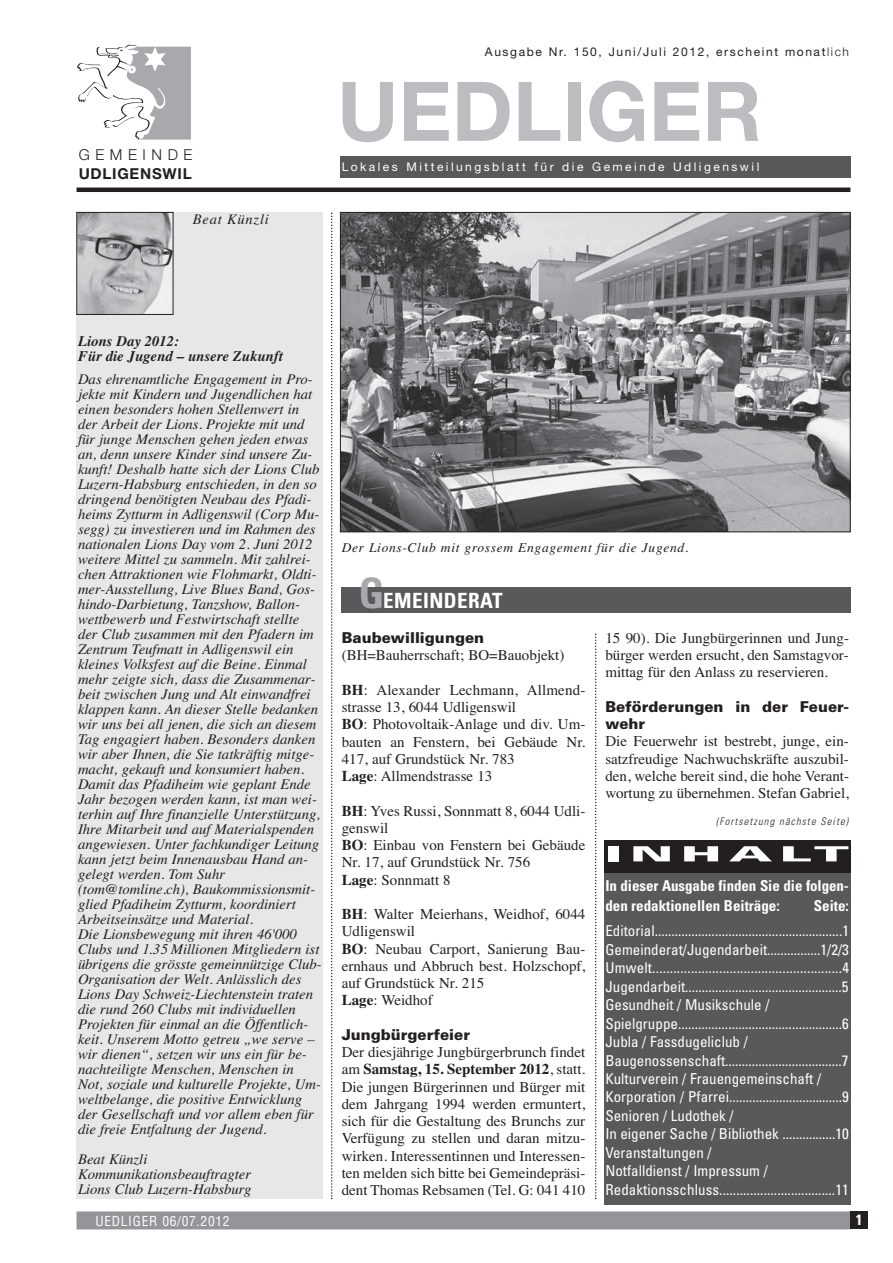
<style>
.page{position:relative;width:893px;height:1263px;background:#fff}
.page>*{position:absolute;margin:0;border:0;box-sizing:border-box;transform-origin:0 0}
.t1{font:700 82.5px "Helvetica Neue";color:#bbbdc0}
.t2{font:700 condensed 21px "Univers";letter-spacing:.02em;color:#fff}
.t3{font:900 21px "Univers";letter-spacing:.135em;color:#fff;scale:2.5 1}
.t4{font:700 15.15px "Helvetica Neue";letter-spacing:.05em;color:#231f20}
.t5{font:300 15.15px "Helvetica Neue";letter-spacing:.37em;color:#231f20}
.t6{font:15px/17.2px "Times";color:#231f20}
.t7{font:condensed 15px/18.5px "Univers";color:#fff}
.t8{font:700 condensed 15px/19.5px "Univers";color:#fff}
.t9{font:900 15px/17.2px "Univers";color:#231f20}
.t10{font:italic 14.7px/15px "Times";color:#231f20}
.t11{font:italic 700 14.7px/15px "Times";color:#231f20}
.t12{font:italic 14.55px "Times";letter-spacing:.05em;color:#231f20}
.t13{font:italic 13.5px "Times";letter-spacing:.05em;color:#231f20}
.t14{font:condensed 13.5px "Helvetica";letter-spacing:.05em;color:#fff}
.t15{font:12px "Helvetica Neue";letter-spacing:.205em;color:#fff}
.t16{font:12px "Helvetica Neue";letter-spacing:.135em;color:#231f20}
.t17{font:italic 300 condensed 10.5px "Univers";color:#231f20}
.s1{font-weight:300}
.s2{font-size:42px;color:#a7a9ac}
.s3{font-weight:700}
</style>
<div class="page">
<div style="left:77px;top:213px;width:246px;height:986px;background:#e6e7e8"></div>
<hr style="left:77px;top:188px;width:773px;height:4px;background:#231f20">
<svg style="left:331px;top:213px;width:1px;height:986px"></svg>
<div style="left:77px;top:1211px;width:773px;height:18px;background:#939598"></div>
<div style="left:850px;top:1211px;width:18px;height:18px;background:#231f20"></div>
<svg style="left:595px;top:634px;width:1px;height:565px"></svg>
<div style="left:604px;top:840px;width:246px;height:32px;background:#231f20"></div>
<div style="left:340px;top:156px;width:510px;height:21px;background:#58595b"></div>
<div style="left:341px;top:587px;width:509px;height:26px;background:#58595b"></div>
<div style="left:191px;top:212px;width:132px;height:34px;background:#e6e7e8"></div>
<div style="left:604px;top:873px;width:246px;height:45px;background:#58595b"></div>
<div style="left:604px;top:919px;width:246px;height:286px;background:#58595b"></div>
<img style="left:79px;top:214px;width:92px;height:99px">
<div style="left:77px;top:212px;width:96px;height:103px;border:1px solid #231f20"></div>
<img style="left:342px;top:214px;width:506px;height:316px">
<div style="left:340px;top:212px;width:510px;height:320px;border:1px solid #231f20"></div>
<svg style="left:77px;top:44px;width:114px;height:96px"></svg>
<p class="t5" style="left:79px;top:149px;width:115px">GEMEINDE</p>
<p class="t4" style="left:79px;top:168px;width:114px">UDLIGENSWIL</p>
<p class="t12" style="left:193px;top:213px;width:77px">Beat Künzli</p>
<p class="t16" style="left:485px;top:47px;width:365px">Ausgabe Nr. 150, Juni/Juli 2012, erscheint monat<span class="s1">lich</span></p>
<h1 class="t1" style="left:337px;top:82px;width:426px">UEDLIGER</h1>
<p class="t15" style="left:342px;top:163px;width:419px">Lokales Mitteilungsblatt für die Gemeinde Udligenswil</p>
<p class="t11" style="left:78px;top:335px;width:206px">Lions Day 2012:<br>Für die Jugend – unsere Zukunft</p>
<p class="t10" style="left:78px;top:373px;width:245px">Das ehrenamtliche Engagement in Pro&shy;jekte mit Kindern und Jugendlichen hat einen besonders hohen Stellenwert in der Arbeit der Lions. Projekte mit und für junge Menschen gehen jeden etwas an, denn unsere Kinder sind unsere Zu&shy;kunft! Deshalb hatte sich der Lions Club Luzern-Habsburg entschieden, in den so dringend benötigten Neubau des Pfadi&shy;heims Zytturm in Adligenswil (Corp Mu&shy;segg) zu investieren und im Rahmen des nationalen Lions Day vom 2. Juni 2012 weitere Mittel zu sammeln. Mit zahlrei&shy;chen Attraktionen wie Flohmarkt, Oldti&shy;mer-Ausstellung, Live Blues Band, Gos&shy;hindo-Darbietung, Tanzshow, Ballon&shy;wettbewerb und Festwirtschaft stellte der Club zusammen mit den Pfadern im Zentrum Teufmatt in Adligenswil ein kleines Volksfest auf die Beine. Einmal mehr zeigte sich, dass die Zusammenar&shy;beit zwischen Jung und Alt einwandfrei klappen kann. An dieser Stelle bedanken wir uns bei all jenen, die sich an diesem Tag engagiert haben. Besonders danken wir aber Ihnen, die Sie tatkräftig mitge&shy;macht, gekauft und konsumiert haben.<br>Damit das Pfadiheim wie geplant Ende Jahr bezogen werden kann, ist man wei&shy;terhin auf Ihre finanzielle Unterstützung, Ihre Mitarbeit und auf Materialspenden angewiesen. Unter fachkundiger Leitung kann jetzt beim Innenausbau Hand an&shy;gelegt werden. Tom Suhr (tom@tomline.ch), Baukommissionsmit&shy;glied Pfadiheim Zytturm, koordiniert Arbeitseinsätze und Material.<br>Die Lionsbewegung mit ihren 46'000<br>Clubs und 1.35 Millionen Mitgliedern ist übrigens die grösste gemeinnützige Club-Organisation der Welt. Anlässlich des Lions Day Schweiz-Liechtenstein traten die rund 260 Clubs mit individuellen Projekten für einmal an die Öffentlich&shy;keit. Unserem Motto getreu „we serve – wir dienen“, setzen wir uns ein für be&shy;nachteiligte Menschen, Menschen in Not, soziale und kulturelle Projekte, Um&shy;weltbelange, die positive Entwicklung der Gesellschaft und vor allem eben für die freie Entfaltung der Jugend.</p>
<p class="t10" style="left:78px;top:1153px;width:175px">Beat Künzli<br>Kommunikationsbeauftragter<br>Lions Club Luzern-Habsburg</p>
<p class="t14" style="left:96px;top:1215px;width:135px">UEDLIGER 06/07.2012</p>
<p class="t13" style="left:342px;top:542px;width:348px">Der Lions-Club mit grossem Engagement für die Jugend.</p>
<h2 class="t2" style="left:359px;top:592px;width:145px"><span class="s2">G</span>EMEINDERAT</h2>
<p class="t9" style="left:342px;top:630px;width:144px">Baubewilligungen</p>
<p class="t6" style="left:342px;top:648px;width:224px">(BH=Bauherrschaft; BO=Bauobjekt)</p>
<p class="t6" style="left:342px;top:683px;width:245px"><span class="s3">BH</span>: Alexander Lechmann, Allmend&shy;strasse 13, 6044 Udligenswil<br><span class="s3">BO</span>: Photovoltaik-Anlage und div. Um&shy;bauten an Fenstern, bei Gebäude Nr.<br>417, auf Grundstück Nr. 783<br><span class="s3">Lage</span>: Allmendstrasse 13</p>
<p class="t6" style="left:342px;top:803px;width:245px"><span class="s3">BH</span>: Yves Russi, Sonnmatt 8, 6044 Udli&shy;genswil<br><span class="s3">BO</span>: Einbau von Fenstern bei Gebäude<br>Nr. 17, auf Grundstück Nr. 756<br><span class="s3">Lage</span>: Sonnmatt 8</p>
<p class="t6" style="left:342px;top:907px;width:245px"><span class="s3">BH</span>: Walter Meierhans, Weidhof, 6044<br>Udligenswil<br><span class="s3">BO</span>: Neubau Carport, Sanierung Bau&shy;ernhaus und Abbruch best. Holzschopf, auf Grundstück Nr. 215<br><span class="s3">Lage</span>: Weidhof</p>
<p class="t9" style="left:342px;top:1027px;width:130px">Jungbürgerfeier</p>
<p class="t6" style="left:342px;top:1045px;width:245px;text-align:justify">Der diesjährige Jungbürgerbrunch findet am <span class="s3">Samstag, 15. September 2012</span>, statt.<br>Die jungen Bürgerinnen und Bürger mit dem Jahrgang 1994 werden ermuntert, sich für die Gestaltung des Brunchs zur Verfügung zu stellen und daran mitzu&shy;wirken. Interessentinnen und Interessen&shy;ten melden sich bitte bei Gemeindepräsi&shy;dent Thomas Rebsamen (Tel. G: 041 410</p>
<p class="t6" style="left:605px;top:631px;width:245px;text-align:justify">15 90). Die Jungbürgerinnen und Jung&shy;bürger werden ersucht, den Samstagvor&shy;mittag für den Anlass zu reservieren.</p>
<p class="t9" style="left:605px;top:699px;width:245px">Beförderungen in der Feuer&shy;wehr</p>
<p class="t6" style="left:605px;top:734px;width:245px;text-align:justify">Die Feuerwehr ist bestrebt, junge, ein&shy;satzfreudige Nachwuchskräfte auszubil&shy;den, welche bereit sind, die hohe Verant&shy;wortung zu übernehmen. Stefan Gabriel,</p>
<p class="t17" style="left:716px;top:817px;width:136px">(Fortsetzung nächste Seite)</p>
<h2 class="t3" style="left:605px;top:846px;width:99px">INHALT</h2>
<p class="t8" style="left:605px;top:877px;width:245px">In dieser Ausgabe finden Sie die folgen&shy;den redaktionellen Beiträge:</p>
<p class="t8" style="left:814px;top:897px;width:37px">Seite:</p>
<p class="t7" style="left:605px;top:923px;width:245px">Editorial........................................................1<br>Gemeinderat/Jugendarbeit................1/2/3<br>Umwelt......................................................4<br>Jugendarbeit...............................................5<br>Gesundheit / Musikschule / Spielgruppe.................................................6<br>Jubla / Fassdugeliclub / Baugenossenschaft...................................7<br>Kulturverein / Frauengemeinschaft / Korporation / Pfarrei..................................9<br>Senioren / Ludothek /<br>In eigener Sache / Bibliothek ................10<br>Veranstaltungen /<br>Notfalldienst / Impressum / Redaktionsschluss..................................11</p>
<p class="t8" style="left:856px;top:1212px;width:8px">1</p>
</div>
